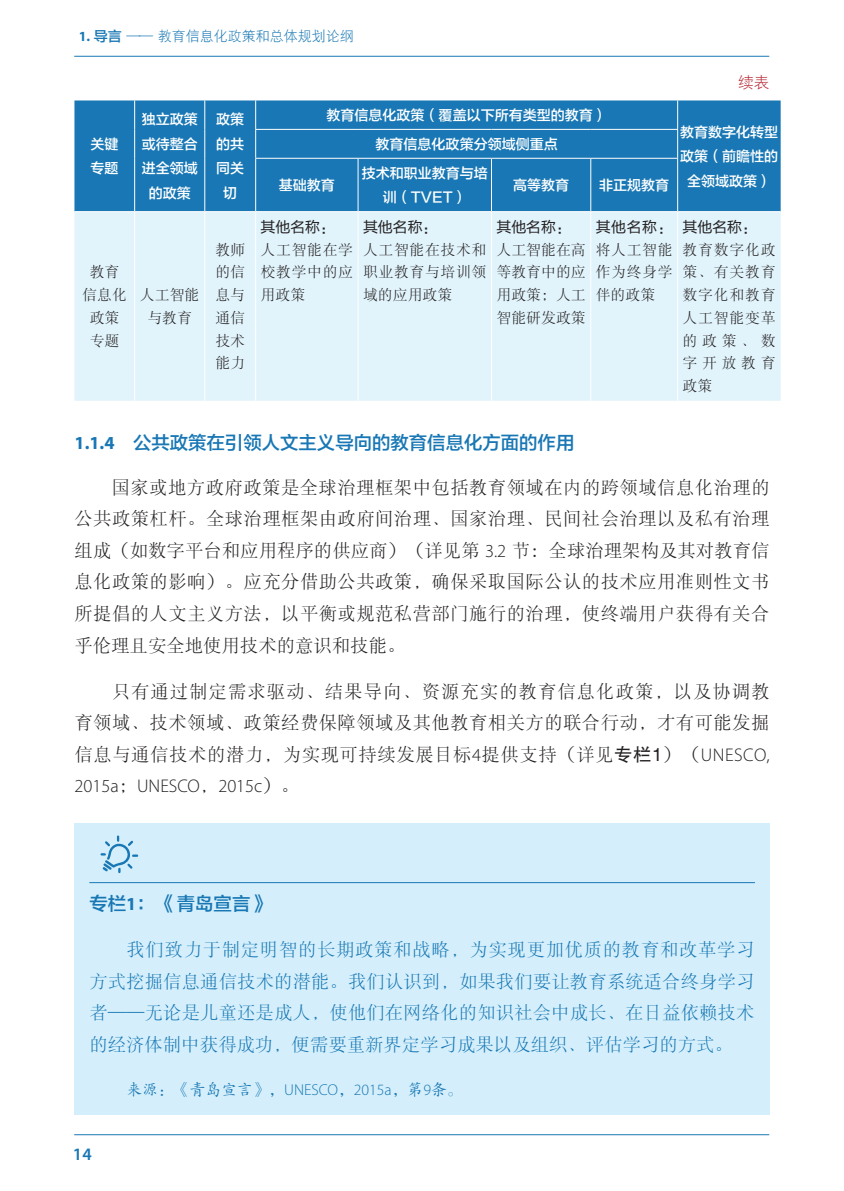
<style>
.page{position:relative;width:844px;height:1191px;background:#fff}
.page>*{position:absolute;margin:0;border:0;box-sizing:border-box;transform-origin:0 0}
.正文{font:18.38px/31.5px "DFP Song W3";letter-spacing:.02em;color:#231f20;text-align:justify}
.正文-2{font:18.38px/31.5px "DFP Song W3";color:#1877b4;text-align:justify}
._1_1_1{font:18.38px "FZLTZHJW GB1 0";color:#1877b4}
.正文-3{font:18.38px "FZLTZHJW GB1 0";color:#1877b4}
.t1{font:600 17.5px "Myriad Pro";color:#1877b4}
.来源{font:15.75px "FZKTJW GB1 0";color:#1877b4}
.续表{font:15.75px "DFP Hei W3";color:#b62835}
.t2{font:14.88px/22.8px "DFP Song W3";letter-spacing:.04em;color:#231f20;text-align:justify}
.t3{font:14.88px "FZLTHJW GB1 0";color:#231f20}
.表头{font:14px/24.5px "FZLTZHJW GB1 0";color:#fff;text-align:center}
.t4{font:14px "DFP Hei W3";color:#1877b4}
.s1{font-family:"Myriad Pro";font-weight:700}
.s2{font-family:"FZLTZHJW GB1 0"}
.s3{font-family:"FZLTHJW GB1 0"}
.s4{font-family:"Myriad Pro";font-weight:300}
.s5{font-family:"FZHTK GBK1 0"}
</style>
<div class="page">
<hr style="left:74px;top:56px;width:695px;height:1px;background:#1877b4">
<div style="left:74px;top:100px;width:706px;height:111px;background:#1877b4"></div>
<div style="left:74px;top:212px;width:706px;height:189px;background:#e1f4fc"></div>
<svg style="left:134px;top:100px;width:1px;height:58px"></svg>
<svg style="left:204px;top:100px;width:1px;height:58px"></svg>
<hr style="left:134px;top:158px;width:1px;height:53px;background:#fff">
<hr style="left:204px;top:158px;width:1px;height:53px;background:#fff">
<hr style="left:255px;top:129px;width:103px;height:1px;background:#fff">
<svg style="left:255px;top:100px;width:1px;height:58px"></svg>
<hr style="left:358px;top:129px;width:133px;height:1px;background:#fff">
<hr style="left:491px;top:129px;width:99px;height:1px;background:#fff">
<hr style="left:590px;top:129px;width:88px;height:1px;background:#fff">
<svg style="left:677px;top:100px;width:1px;height:58px"></svg>
<hr style="left:255px;top:158px;width:103px;height:1px;background:#fff">
<hr style="left:255px;top:159px;width:1px;height:52px;background:#fff">
<hr style="left:358px;top:158px;width:133px;height:1px;background:#fff">
<hr style="left:357px;top:159px;width:1px;height:52px;background:#fff">
<hr style="left:491px;top:158px;width:99px;height:1px;background:#fff">
<hr style="left:491px;top:159px;width:1px;height:52px;background:#fff">
<hr style="left:590px;top:158px;width:88px;height:1px;background:#fff">
<hr style="left:590px;top:159px;width:1px;height:52px;background:#fff">
<hr style="left:677px;top:159px;width:1px;height:52px;background:#fff">
<hr style="left:134px;top:212px;width:1px;height:189px;background:#fff">
<hr style="left:204px;top:212px;width:1px;height:189px;background:#fff">
<hr style="left:255px;top:212px;width:1px;height:189px;background:#fff">
<hr style="left:357px;top:212px;width:1px;height:189px;background:#fff">
<hr style="left:491px;top:212px;width:1px;height:189px;background:#fff">
<hr style="left:590px;top:212px;width:1px;height:189px;background:#fff">
<hr style="left:677px;top:212px;width:1px;height:189px;background:#fff">
<div style="left:74px;top:823px;width:695px;height:291px;background:#d4effb"></div>
<hr style="left:89px;top:882px;width:665px;height:1px;background:#1877b4">
<svg style="left:100px;top:835px;width:38px;height:38px"></svg>
<hr style="left:74px;top:1134px;width:695px;height:1px;background:#1877b4">
<p class="t4" style="left:79px;top:29px;width:276px"><span class="s1">1.</span> <span class="s2">导言</span> —— 教育信息化政策和总体规划论纲</p>
<p class="表头" style="left:90px;top:132px;width:29px">关键</p>
<p class="表头" style="left:90px;top:157px;width:29px">专题</p>
<p class="表头" style="left:142px;top:108px;width:57px">独立政策或待整合进全领域的政策</p>
<p class="表头" style="left:216px;top:108px;width:29px">政策的共同关切</p>
<p class="表头" style="left:326px;top:103px;width:281px">教育信息化政策（覆盖以下所有类型的教育）</p>
<p class="表头" style="left:375px;top:132px;width:183px">教育信息化政策分领域侧重点</p>
<p class="表头" style="left:361px;top:161px;width:127px">技术和职业教育与培训（TVET）</p>
<p class="表头" style="left:513px;top:173px;width:57px">高等教育</p>
<p class="表头" style="left:599px;top:173px;width:71px">非正规教育</p>
<p class="表头" style="left:279px;top:173px;width:57px">基础教育</p>
<p class="续表" style="left:737px;top:74px;width:33px">续表</p>
<p class="表头" style="left:680px;top:120px;width:99px">教育数字化转型政策（前瞻性的全领域政策）</p>
<p class="t2" style="left:90px;top:261px;width:31px">教育</p>
<p class="t2" style="left:82px;top:283px;width:46px">信息化</p>
<p class="t2" style="left:90px;top:306px;width:31px">政策</p>
<p class="t2" style="left:90px;top:329px;width:31px">专题</p>
<p class="t2" style="left:140px;top:283px;width:61px;text-align:center">人工智能与教育</p>
<p class="t2" style="left:215px;top:238px;width:31px">教师的信息与通信技术能力</p>
<p class="t3" style="left:260px;top:219px;width:76px">其他名称：</p>
<p class="t2" style="left:260px;top:238px;width:94px">人工智能在学校教学中的应用政策</p>
<p class="t3" style="left:363px;top:219px;width:76px">其他名称：</p>
<p class="t2" style="left:363px;top:238px;width:125px">人工智能在技术和职业教育与培训领域的应用政策</p>
<p class="t3" style="left:496px;top:219px;width:76px">其他名称：</p>
<p class="t2" style="left:496px;top:238px;width:91px">人工智能在高等教育中的应用政策；人工智能研发政策</p>
<p class="t2" style="left:595px;top:215px;width:78px"><span class="s3">其他名称：</span>将人工智能作为终身学伴的政策</p>
<p class="t3" style="left:682px;top:219px;width:76px">其他名称：</p>
<p class="t2" style="left:682px;top:238px;width:94px">教育数字化政策、有关教育数字化和教育人工智能变革的政策、数字开放教育政策</p>
<p class="_1_1_1" style="left:74px;top:433px;width:501px"><span class="s1">1.1.4</span>　公共政策在引领人文主义导向的教育信息化方面的作用</p>
<p class="正文" style="left:74px;top:471px;width:696px;text-indent:37px">国家或地方政府政策是全球治理框架中包括教育领域在内的跨领域信息化治理的公共政策杠杆。全球治理框架由政府间治理、国家治理、民间社会治理以及私有治理组成（如数字平台和应用程序的供应商）（详见第 <span class="s4">3.2</span> 节：全球治理架构及其对教育信息化政策的影响）。应充分借助公共政策，确保采取国际公认的技术应用准则性文书所提倡的人文主义方法，以平衡或规范私营部门施行的治理，使终端用户获得有关合乎伦理且安全地使用技术的意识和技能。</p>
<p class="正文" style="left:74px;top:675px;width:696px;text-indent:37px">只有通过制定需求驱动、结果导向、资源充实的教育信息化政策，以及协调教育领域、技术领域、政策经费保障领域及其他教育相关方的联合行动，才有可能发掘信息与通信技术的潜力，为实现可持续发展目标<span class="s4">4</span>提供支持（详见<span class="s5">专栏1</span>）（<span class="s4">UNESCO, 2015a</span>；<span class="s4">UNESCO</span>，<span class="s4">2015c</span>）。</p>
<p class="正文-3" style="left:89px;top:893px;width:181px">专栏<span class="s1">1</span>：《青岛宣言》</p>
<p class="正文-2" style="left:89px;top:934px;width:666px;text-indent:37px">我们致力于制定明智的长期政策和战略，为实现更加优质的教育和改革学习方式挖掘信息通信技术的潜能。我们认识到，如果我们要让教育系统适合终身学习者——无论是儿童还是成人，使他们在网络化的知识社会中成长、在日益依赖技术的经济体制中获得成功，便需要重新界定学习成果以及组织、评估学习的方式。</p>
<p class="来源" style="left:126px;top:1081px;width:337px">来源：《青岛宣言》，<span class="s4">UNESCO</span>，<span class="s4">2015a</span>，第<span class="s4">9</span>条。</p>
<p class="t1" style="left:73px;top:1142px;width:20px">14</p>
</div>
